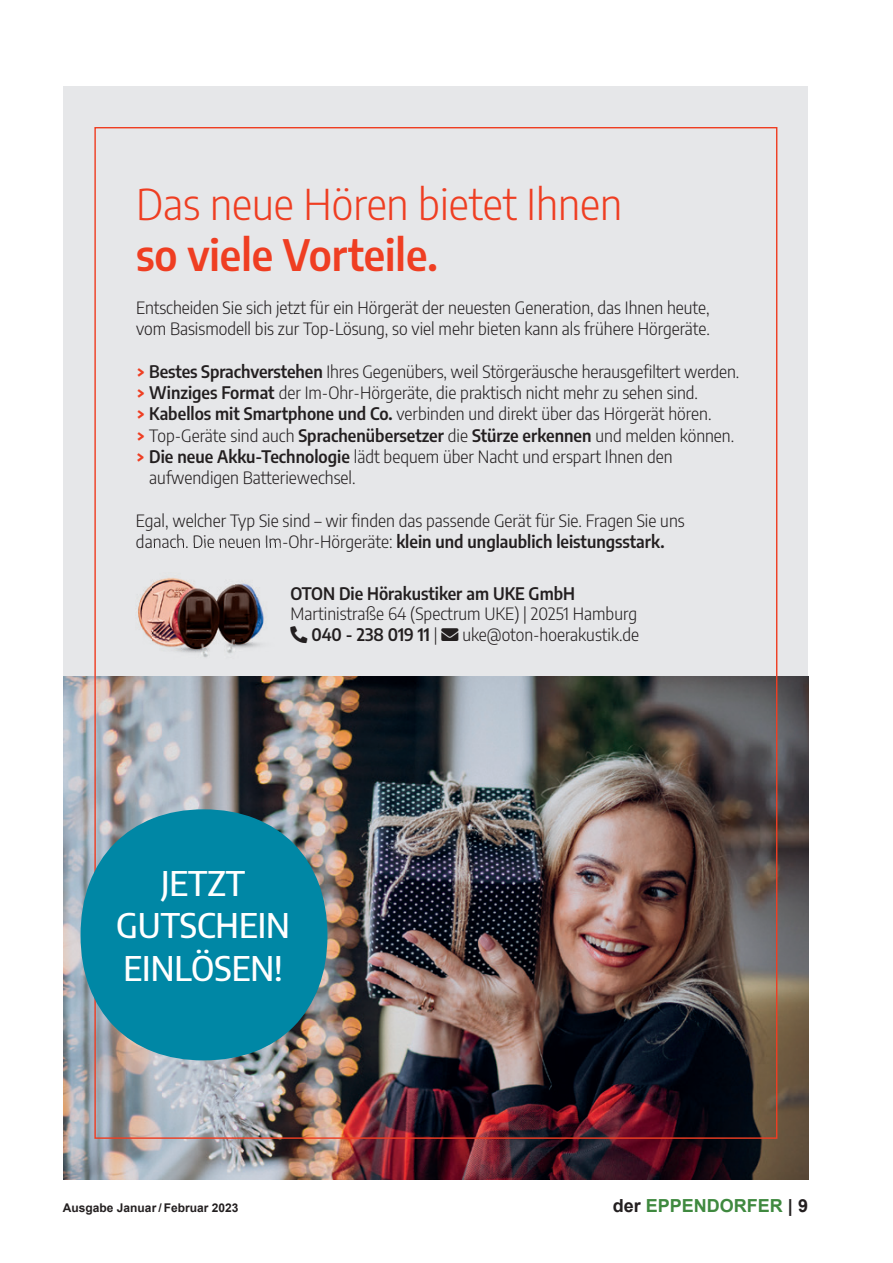
<style>
.page{position:relative;width:893px;height:1263px;background:#fff}
.page>*{position:absolute;margin:0;border:0;box-sizing:border-box;transform-origin:0 0}
.t1{font:300 semi-condensed 42.45px "Encode Sans";color:#ef3e22}
.t2{font:600 semi-condensed 42.45px "Encode Sans";color:#ef3e22}
.t3{font:500 semi-condensed 34.05px/42.5px "Encode Sans";color:#fff;text-align:center}
.t4{font:700 18px "Arial";color:#3f893f}
.t5{font:300 semi-condensed 16.95px/21.3px "Encode Sans";color:#231f20}
.t6{font:600 semi-condensed 16.95px "Encode Sans";color:#231f20}
.t7{font:700 12px "Arial";color:#231f20}
.s1{font-family:"Unit Pro";font-weight:700;font-stretch:normal;color:#ef3e22}
.s2{font-weight:600}
.s3{color:#231f20}
</style>
<div class="page">
<div style="left:64px;top:86px;width:744px;height:1093px;background:#e6e7e9"></div>
<img style="left:64px;top:677px;width:744px;height:502px">
<svg style="left:81px;top:809px;width:246px;height:251px;background:#1e8aa3"></svg>
<img style="left:138px;top:583px;width:15px;height:59px">
<img style="left:153px;top:577px;width:111px;height:81px">
<img style="left:154px;top:543px;width:122px;height:5px">
<h1 class="t1" style="left:136px;top:175px;width:488px">Das neue Hören bietet Ihnen</h1>
<h1 class="t2" style="left:136px;top:225px;width:303px">so viele Vorteile.</h1>
<p class="t5" style="left:136px;top:296px;width:576px">Entscheiden Sie sich jetzt für ein Hörgerät der neuesten Generation, das Ihnen heute, vom Basismodell bis zur Top-Lösung, so viel mehr bieten kann als frühere Hörgeräte.</p>
<p class="t5" style="left:136px;top:360px;width:605px"><span class="s1">&gt;</span> <span class="s2">Bestes Sprachverstehen</span> Ihres Gegenübers, weil Störgeräusche herausgefiltert werden.</p>
<p class="t5" style="left:136px;top:381px;width:564px"><span class="s1">&gt;</span> <span class="s2">Winziges Format</span> der Im-Ohr-Hörgeräte, die praktisch nicht mehr zu sehen sind.</p>
<p class="t5" style="left:136px;top:403px;width:577px"><span class="s1">&gt;</span> <span class="s2">Kabellos mit Smartphone und Co.</span> verbinden und direkt über das Hörgerät hören.</p>
<p class="t5" style="left:136px;top:424px;width:600px"><span class="s1">&gt;</span> Top-Geräte sind auch <span class="s2">Sprachenübersetzer</span> die <span class="s2">Stürze erkennen</span> und melden können.</p>
<p class="t5" style="left:136px;top:445px;width:538px"><span class="s1">&gt;</span> <span class="s2">Die neue Akku-Technologie</span> lädt bequem über Nacht und erspart Ihnen den</p>
<p class="t5" style="left:149px;top:466px;width:208px">aufwendigen Batteriewechsel.</p>
<p class="t5" style="left:136px;top:509px;width:550px">Egal, welcher Typ Sie sind – wir finden das passende Gerät für Sie. Fragen Sie uns danach. Die neuen Im-Ohr-Hörgeräte: <span class="s2">klein und unglaublich leistungsstark.</span></p>
<p class="t6" style="left:290px;top:581px;width:286px">OTON Die Hörakustiker am UKE GmbH</p>
<p class="t5" style="left:290px;top:603px;width:350px;line-height:20.4px;text-align:right">Martinistraße 64 (Spectrum UKE) | 20251 Hamburg<br><span class="s2">040 - 238 019 11</span> | → uke@oton-hoerakustik.de</p>
<h2 class="t3" style="left:116px;top:860px;width:175px">JETZT<br>GUTSCHEIN<br>EINLÖSEN!</h2>
<p class="t7" style="left:63px;top:1200px;width:177px">Ausgabe Januar / Februar 2023</p>
<p class="t4" style="left:613px;top:1194px;width:197px"><span class="s3">der</span> EPPENDORFER <span class="s3">| 9</span></p>
</div>
